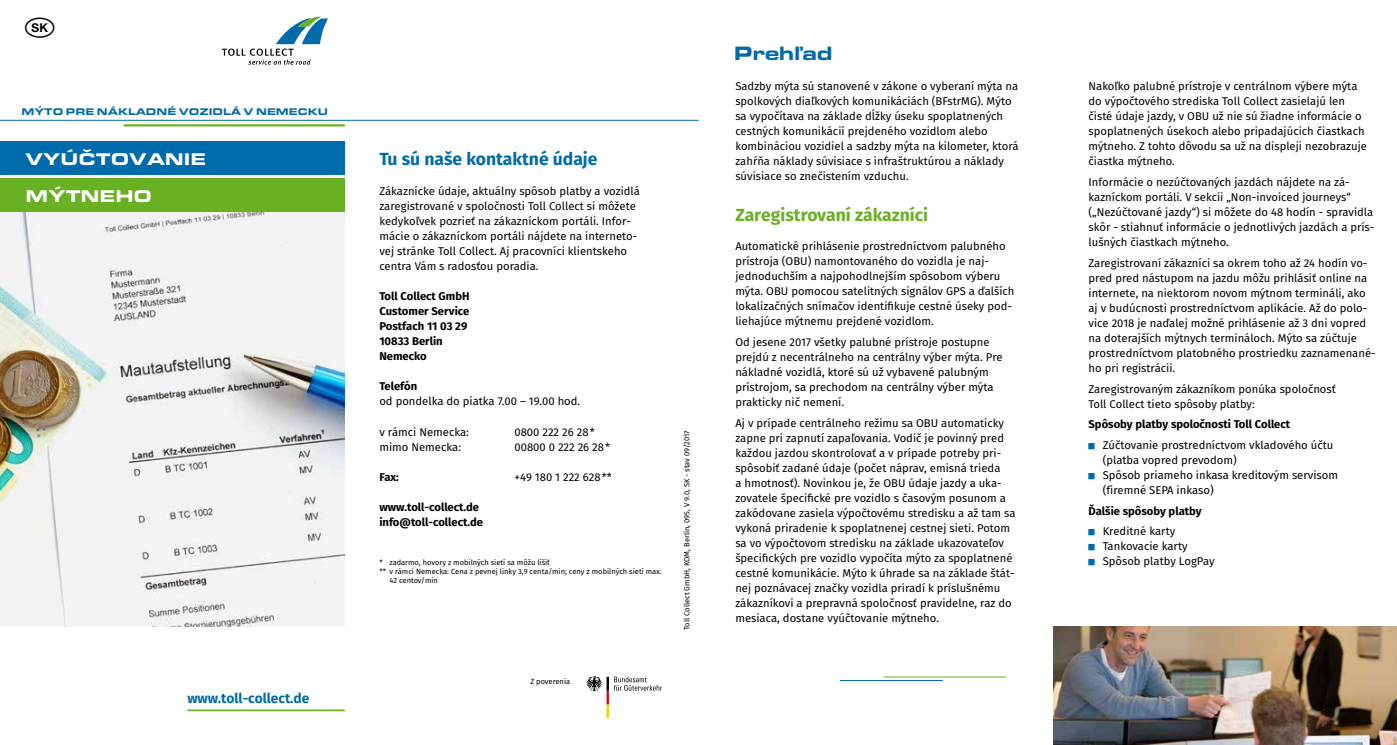
<style>
.page{position:relative;width:1397px;height:745px;background:#fff}
.page>*{position:absolute;margin:0;border:0;box-sizing:border-box;transform-origin:0 0}
.t1{font:900 20px "Eurostile OT Ext";letter-spacing:-.025em;color:#006bab}
.t2{font:700 17.5px "Fira Sans";color:#6ab023}
.t3{font:700 17.5px "Fira Sans";color:#006bab}
.t4{font:900 17.5px/37px "Eurostile OT Ext";color:#fff}
.t5{font:700 13.75px "Fira Sans";color:#006bab}
.t6{font:11.25px/15px "Fira Sans";color:#000}
.t7{font:700 11.25px/15px "Fira Sans";color:#000}
.t8{font:900 10px "Eurostile OT Ext";color:#006bab}
.t9{font:7.5px "Fira Sans";color:#000}
</style>
<div class="page">
<img style="left:0;top:211px;width:345px;height:415px">
<img style="left:1053px;top:626px;width:343px;height:118px">
<div style="left:0;top:141px;width:345px;height:33px;background:#006bab"></div>
<div style="left:0;top:178px;width:345px;height:33px;background:#6ab023"></div>
<svg style="left:222px;top:17px;width:106px;height:48px"></svg>
<svg style="left:586px;top:676px;width:76px;height:41px"></svg>
<hr style="left:187px;top:709px;width:158px;height:1px;background:#6ab023">
<hr style="left:0;top:120px;width:698px;height:1px;background:#006bab">
<hr style="left:123px;top:124px;width:222px;height:2px;background:#6ab023">
<hr style="left:883px;top:676px;width:123px;height:1px;background:#6ab023">
<hr style="left:839px;top:679px;width:103px;height:1px;background:#006bab">
<p class="t8" style="left:21px;top:106px;width:308px">MÝTO PRE NÁKLADNÉ VOZIDLÁ V NEMECKU</p>
<h2 class="t4" style="left:26px;top:140px;width:182px">VYÚČTOVANIE<br>MÝTNEHO</h2>
<p class="t5" style="left:187px;top:685px;width:123px">www.toll-collect.de</p>
<h2 class="t3" style="left:379px;top:144px;width:220px">Tu sú naše kontaktné údaje</h2>
<p class="t6" style="left:379px;top:183px;width:262px">Zákaznícke údaje, aktuálny spôsob platby a vozidlá zaregistrované v spoločnosti Toll Collect si môžete kedykoľvek pozrieť na zákazníckom portáli. Infor&shy;mácie o zákazníckom portáli nájdete na interneto&shy;vej stránke Toll Collect. Aj pracovníci klientskeho centra Vám s radosťou poradia.</p>
<p class="t7" style="left:379px;top:288px;width:92px">Toll Collect GmbH<br>Customer Service<br>Postfach 11 03 29<br>10833 Berlin<br>Nemecko</p>
<p class="t7" style="left:379px;top:378px;width:39px">Telefón</p>
<p class="t6" style="left:379px;top:393px;width:202px">od pondelka do piatka 7.00 – 19.00 hod.</p>
<p class="t6" style="left:379px;top:423px;width:91px">v rámci Nemecka:</p>
<p class="t6" style="left:514px;top:423px;width:82px">0800 222 26 28*</p>
<p class="t6" style="left:379px;top:438px;width:83px">mimo Nemecka:</p>
<p class="t6" style="left:514px;top:438px;width:97px">00800 0 222 26 28*</p>
<p class="t7" style="left:379px;top:468px;width:21px">Fax:</p>
<p class="t6" style="left:514px;top:468px;width:99px">+49 180 1 222 628**</p>
<p class="t7" style="left:379px;top:498px;width:105px">www.toll-collect.de info@toll-collect.de</p>
<p class="t9" style="left:379px;top:556px;width:172px">* zadarmo, hovory z mobilných sietí sa môžu líšiť</p>
<p class="t9" style="left:379px;top:565px;width:284px">** v rámci Nemecka: Cena z pevnej linky 3,9 centa/min; ceny z mobilných sietí max.</p>
<p class="t9" style="left:389px;top:574px;width:50px">42 centov/min</p>
<p class="t9" style="left:530px;top:674px;width:41px">Z poverenia</p>
<p class="t9" style="left:681px;top:629px;width:201px;rotate:-90deg">Toll Collect GmbH, KOM, Berlin, 095, V 9.0, SK - stav 09/2017</p>
<h1 class="t1" style="left:733px;top:42px;width:100px">Prehľad</h1>
<p class="t6" style="left:735px;top:78px;width:285px">Sadzby mýta sú stanovené v zákone o vyberaní mýta na spolkových diaľkových komunikáciách (BFstrMG). Mýto sa vypočítava na základe dĺžky úseku spoplatnených cestných komunikácií prejdeného vozidlom alebo kombináciou vozidiel a sadzby mýta na kilometer, ktorá zahŕňa náklady súvisiace s infraštruktúrou a náklady súvisiace so znečistením vzduchu.</p>
<h2 class="t2" style="left:735px;top:200px;width:194px">Zaregistrovaní zákazníci</h2>
<p class="t6" style="left:735px;top:238px;width:280px">Automatické prihlásenie prostredníctvom palubného prístroja (OBU) namontovaného do vozidla je naj&shy;jednoduchším a najpohodlnejším spôsobom výberu mýta. OBU pomocou satelitných signálov GPS a ďalších lokalizačných snímačov identifikuje cestné úseky pod&shy;liehajúce mýtnemu prejdené vozidlom.</p>
<p class="t6" style="left:735px;top:334px;width:269px">Od jesene 2017 všetky palubné prístroje postupne prejdú z necentrálneho na centrálny výber mýta. Pre nákladné vozidlá, ktoré sú už vybavené palubným prístrojom, sa prechodom na centrálny výber mýta prakticky nič nemení.</p>
<p class="t6" style="left:735px;top:415px;width:282px">Aj v prípade centrálneho režimu sa OBU automaticky zapne pri zapnutí zapaľovania. Vodič je povinný pred každou jazdou skontrolovať a v prípade potreby pri&shy;spôsobiť zadané údaje (počet náprav, emisná trieda<br>a hmotnosť). Novinkou je, že OBU údaje jazdy a uka&shy;zovatele špecifické pre vozidlo s časovým posunom a zakódovane zasiela výpočtovému stredisku a až tam sa vykoná priradenie k spoplatnenej cestnej sieti. Potom sa vo výpočtovom stredisku na základe ukazovateľov špecifických pre vozidlo vypočíta mýto za spoplatnené cestné komunikácie. Mýto k úhrade sa na základe štát&shy;nej poznávacej značky vozidla priradí k príslušnému zákazníkovi a prepravná spoločnosť pravidelne, raz do mesiaca, dostane vyúčtovanie mýtneho.</p>
<p class="t6" style="left:1088px;top:78px;width:280px">Nakoľko palubné prístroje v centrálnom výbere mýta do výpočtového strediska Toll Collect zasielajú len čisté údaje jazdy, v OBU už nie sú žiadne informácie o spoplatnených úsekoch alebo pripadajúcich čiastkach mýtneho. Z tohto dôvodu sa už na displeji nezobrazuje čiastka mýtneho.</p>
<p class="t6" style="left:1088px;top:174px;width:287px">Informácie o nezúčtovaných jazdách nájdete na zá&shy;kazníckom portáli. V sekcii „Non-invoiced journeys“ („Nezúčtované jazdy“) si môžete do 48 hodín - spravidla skôr - stiahnuť informácie o jednotlivých jazdách a prís&shy;lušných čiastkach mýtneho.</p>
<p class="t6" style="left:1088px;top:255px;width:289px">Zaregistrovaní zákazníci sa okrem toho až 24 hodín vo&shy;pred pred nástupom na jazdu môžu prihlásiť online na internete, na niektorom novom mýtnom termináli, ako aj v budúcnosti prostredníctvom aplikácie. Až do polo&shy;vice 2018 je naďalej možné prihlásenie až 3 dni vopred na doterajších mýtnych termináloch. Mýto sa zúčtuje prostredníctvom platobného prostriedku zaznamenané&shy;ho pri registrácii.</p>
<p class="t6" style="left:1088px;top:380px;width:249px">Zaregistrovaným zákazníkom ponúka spoločnosť<br>Toll Collect tieto spôsoby platby:</p>
<p class="t7" style="left:1088px;top:416px;width:203px">Spôsoby platby spoločnosti Toll Collect</p>
<p class="t6" style="left:1102px;top:437px;width:237px">Zúčtovanie prostredníctvom vkladového účtu (platba vopred prevodom)<br>Spôsob priameho inkasa kreditovým servisom (firemné SEPA inkaso)</p>
<p class="t7" style="left:1088px;top:502px;width:115px">Ďalšie spôsoby platby</p>
<p class="t6" style="left:1102px;top:523px;width:113px">Kreditné karty<br>Tankovacie karty<br>Spôsob platby LogPay</p>
</div>
